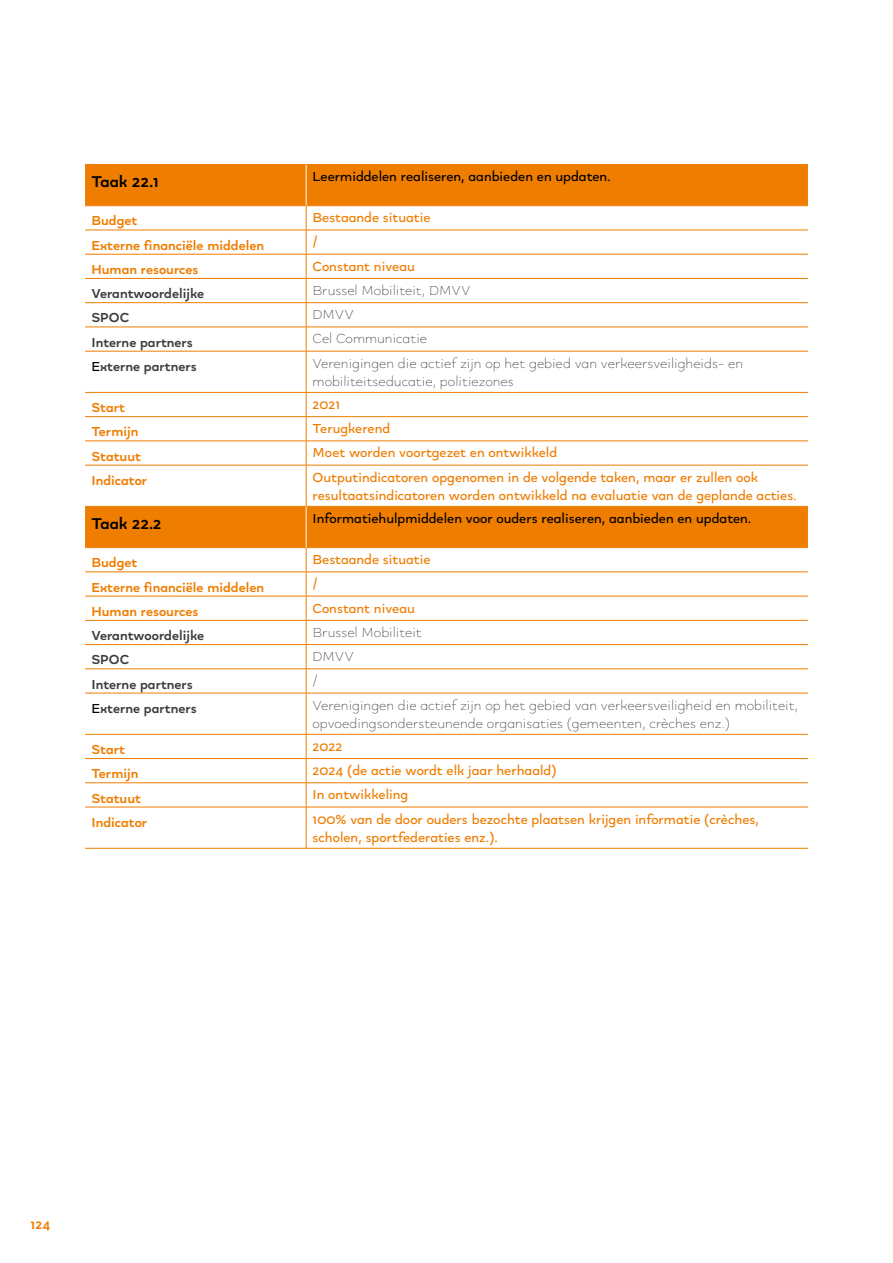
<style>
.page{position:relative;width:893px;height:1263px;background:#fff}
.page>*{position:absolute;margin:0;border:0;box-sizing:border-box;transform-origin:0 0}
.t1{font:700 18px "Quinoa";color:#000}
.t2{font:600 15px/18px "Quinoa";color:#ef7d00}
.t3{font:15px/18px "Quinoa";color:#3c3c3b}
.t4{font:700 15px "Quinoa";color:#ef7d00}
.t5{font:600 15px "Quinoa";color:#000}
.t6{font:700 15px "Quinoa";color:#3c3c3b}
.s1{font-weight:600;color:#000}
.s2{color:#fff}
</style>
<div class="page">
<div style="left:85px;top:165px;width:723px;height:40px;background:#ef7d00"></div>
<svg style="left:85px;top:206px;width:723px;height:642px"></svg>
<hr style="left:85px;top:164px;width:221px;height:1px;background:#ef7d00">
<hr style="left:306px;top:164px;width:502px;height:1px;background:#ef7d00">
<hr style="left:85px;top:205px;width:221px;height:1px;background:#ef7d00">
<hr style="left:306px;top:205px;width:502px;height:1px;background:#ef7d00">
<hr style="left:85px;top:230px;width:221px;height:1px;background:#ef7d00">
<hr style="left:306px;top:230px;width:502px;height:1px;background:#ef7d00">
<hr style="left:85px;top:254px;width:221px;height:1px;background:#ef7d00">
<hr style="left:306px;top:254px;width:502px;height:1px;background:#ef7d00">
<hr style="left:85px;top:278px;width:221px;height:1px;background:#ef7d00">
<hr style="left:306px;top:278px;width:502px;height:1px;background:#ef7d00">
<hr style="left:85px;top:302px;width:221px;height:1px;background:#ef7d00">
<hr style="left:306px;top:302px;width:502px;height:1px;background:#ef7d00">
<hr style="left:85px;top:327px;width:221px;height:1px;background:#ef7d00">
<hr style="left:306px;top:327px;width:502px;height:1px;background:#ef7d00">
<svg style="left:306px;top:206px;width:1px;height:145px"></svg>
<hr style="left:85px;top:351px;width:221px;height:1px;background:#ef7d00">
<hr style="left:306px;top:351px;width:502px;height:1px;background:#ef7d00">
<hr style="left:306px;top:351px;width:1px;height:41px;background:#ef7d00">
<hr style="left:85px;top:392px;width:221px;height:1px;background:#ef7d00">
<hr style="left:306px;top:392px;width:502px;height:1px;background:#ef7d00">
<hr style="left:85px;top:416px;width:221px;height:1px;background:#ef7d00">
<hr style="left:306px;top:416px;width:502px;height:1px;background:#ef7d00">
<hr style="left:85px;top:441px;width:221px;height:1px;background:#ef7d00">
<hr style="left:306px;top:441px;width:502px;height:1px;background:#ef7d00">
<svg style="left:306px;top:393px;width:1px;height:72px"></svg>
<hr style="left:85px;top:465px;width:221px;height:1px;background:#ef7d00">
<hr style="left:306px;top:465px;width:502px;height:1px;background:#ef7d00">
<hr style="left:306px;top:465px;width:1px;height:41px;background:#ef7d00">
<hr style="left:85px;top:506px;width:221px;height:1px;background:#ef7d00">
<hr style="left:306px;top:506px;width:502px;height:1px;background:#ef7d00">
<hr style="left:85px;top:547px;width:221px;height:1px;background:#ef7d00">
<hr style="left:306px;top:547px;width:502px;height:1px;background:#ef7d00">
<hr style="left:85px;top:572px;width:221px;height:1px;background:#ef7d00">
<hr style="left:306px;top:572px;width:502px;height:1px;background:#ef7d00">
<hr style="left:85px;top:596px;width:221px;height:1px;background:#ef7d00">
<hr style="left:306px;top:596px;width:502px;height:1px;background:#ef7d00">
<hr style="left:85px;top:620px;width:221px;height:1px;background:#ef7d00">
<hr style="left:306px;top:620px;width:502px;height:1px;background:#ef7d00">
<hr style="left:85px;top:644px;width:221px;height:1px;background:#ef7d00">
<hr style="left:306px;top:644px;width:502px;height:1px;background:#ef7d00">
<hr style="left:85px;top:668px;width:221px;height:1px;background:#ef7d00">
<hr style="left:306px;top:668px;width:502px;height:1px;background:#ef7d00">
<svg style="left:306px;top:548px;width:1px;height:145px"></svg>
<hr style="left:85px;top:693px;width:221px;height:1px;background:#ef7d00">
<hr style="left:306px;top:693px;width:502px;height:1px;background:#ef7d00">
<hr style="left:306px;top:693px;width:1px;height:41px;background:#ef7d00">
<hr style="left:85px;top:734px;width:221px;height:1px;background:#ef7d00">
<hr style="left:306px;top:734px;width:502px;height:1px;background:#ef7d00">
<hr style="left:85px;top:758px;width:221px;height:1px;background:#ef7d00">
<hr style="left:306px;top:758px;width:502px;height:1px;background:#ef7d00">
<hr style="left:85px;top:782px;width:221px;height:1px;background:#ef7d00">
<hr style="left:306px;top:782px;width:502px;height:1px;background:#ef7d00">
<svg style="left:306px;top:734px;width:1px;height:73px"></svg>
<hr style="left:85px;top:807px;width:221px;height:1px;background:#ef7d00">
<hr style="left:306px;top:807px;width:502px;height:1px;background:#ef7d00">
<hr style="left:306px;top:807px;width:1px;height:41px;background:#ef7d00">
<hr style="left:85px;top:848px;width:221px;height:1px;background:#ef7d00">
<hr style="left:306px;top:848px;width:502px;height:1px;background:#ef7d00">
<hr style="left:306px;top:165px;width:1px;height:40px;background:#fff">
<hr style="left:306px;top:507px;width:1px;height:40px;background:#fff">
<p class="t1" style="left:91px;top:170px;width:69px">Taak 22.1</p>
<p class="t5" style="left:313px;top:165px;width:300px">Leermiddelen realiseren, aanbieden en updaten.</p>
<p class="t4" style="left:91px;top:211px;width:47px">Budget</p>
<p class="t2" style="left:313px;top:209px;width:119px">Bestaande situatie</p>
<p class="t4" style="left:91px;top:236px;width:174px">Externe financiële middelen</p>
<p class="t2" style="left:313px;top:233px;width:7px">/</p>
<p class="t4" style="left:91px;top:260px;width:109px">Human resources</p>
<p class="t2" style="left:313px;top:258px;width:104px">Constant niveau</p>
<p class="t6" style="left:91px;top:284px;width:114px">Verantwoordelijke</p>
<p class="t3" style="left:313px;top:281px;width:160px">Brussel Mobiliteit, DMVV</p>
<p class="t6" style="left:91px;top:308px;width:39px">SPOC</p>
<p class="t3" style="left:313px;top:305px;width:43px">DMVV</p>
<p class="t6" style="left:91px;top:333px;width:103px">Interne partners</p>
<p class="t3" style="left:313px;top:329px;width:116px">Cel Communicatie</p>
<p class="t6" style="left:91px;top:357px;width:107px"><span class="s1">E</span>xterne partners</p>
<p class="t3" style="left:313px;top:353px;width:432px">Verenigingen die actief zijn op het gebied van verkeersveiligheids- en mobiliteitseducatie, politiezones</p>
<p class="t4" style="left:91px;top:398px;width:35px">Start</p>
<p class="t2" style="left:313px;top:396px;width:29px">2021</p>
<p class="t4" style="left:91px;top:422px;width:49px">Termijn</p>
<p class="t2" style="left:313px;top:420px;width:79px">Terugkerend</p>
<p class="t4" style="left:91px;top:447px;width:51px">Statuut</p>
<p class="t2" style="left:313px;top:444px;width:246px">Moet worden voortgezet en ontwikkeld</p>
<p class="t4" style="left:91px;top:471px;width:57px">Indicator</p>
<p class="t2" style="left:313px;top:469px;width:486px">Outputindicatoren opgenomen in de volgende taken, maar er zullen ook resultaatsindicatoren worden ontwikkeld na evaluatie van de geplande acties.</p>
<p class="t1" style="left:91px;top:512px;width:72px">Taak 22.2</p>
<p class="t5" style="left:313px;top:507px;width:440px">Informatiehulpmiddelen voor ouders realiseren, aanbieden en updaten.</p>
<p class="t4" style="left:91px;top:553px;width:47px">Budget</p>
<p class="t2" style="left:313px;top:551px;width:119px">Bestaande situatie</p>
<p class="t4" style="left:91px;top:578px;width:174px">Externe financiële middelen</p>
<p class="t2" style="left:313px;top:575px;width:7px">/</p>
<p class="t4" style="left:91px;top:602px;width:109px">Human resources</p>
<p class="t2" style="left:313px;top:599px;width:104px">Constant niveau</p>
<p class="t6" style="left:91px;top:626px;width:114px">Verantwoordelijke</p>
<p class="t3" style="left:313px;top:623px;width:111px">Brussel Mobiliteit</p>
<p class="t6" style="left:91px;top:650px;width:39px">SPOC</p>
<p class="t3" style="left:313px;top:647px;width:43px">DMVV</p>
<p class="t6" style="left:91px;top:674px;width:103px">Interne partners</p>
<p class="t3" style="left:313px;top:671px;width:7px">/</p>
<p class="t6" style="left:91px;top:699px;width:107px"><span class="s1">E</span>xterne partners</p>
<p class="t3" style="left:313px;top:695px;width:487px">Verenigingen die actief zijn op het gebied van verkeersveiligheid en mobiliteit, opvoedingsondersteunende organisaties (gemeenten, crèches enz.)</p>
<p class="t4" style="left:91px;top:740px;width:35px">Start</p>
<p class="t2" style="left:313px;top:738px;width:31px">2022</p>
<p class="t4" style="left:91px;top:764px;width:49px">Termijn</p>
<p class="t2" style="left:313px;top:762px;width:246px">2024 (de actie wordt elk jaar herhaald)</p>
<p class="t4" style="left:91px;top:788px;width:51px">Statuut</p>
<p class="t2" style="left:313px;top:786px;width:97px">In ontwikkeling</p>
<p class="t4" style="left:91px;top:813px;width:57px">Indicator</p>
<p class="t2" style="left:313px;top:810px;width:448px">100% van de door ouders bezochte plaatsen krijgen informatie (crèches, scholen, sportfederaties enz.).</p>
<p class="t4" style="left:30px;top:1215px;width:25px">124<span class="s2">.</span></p>
</div>
